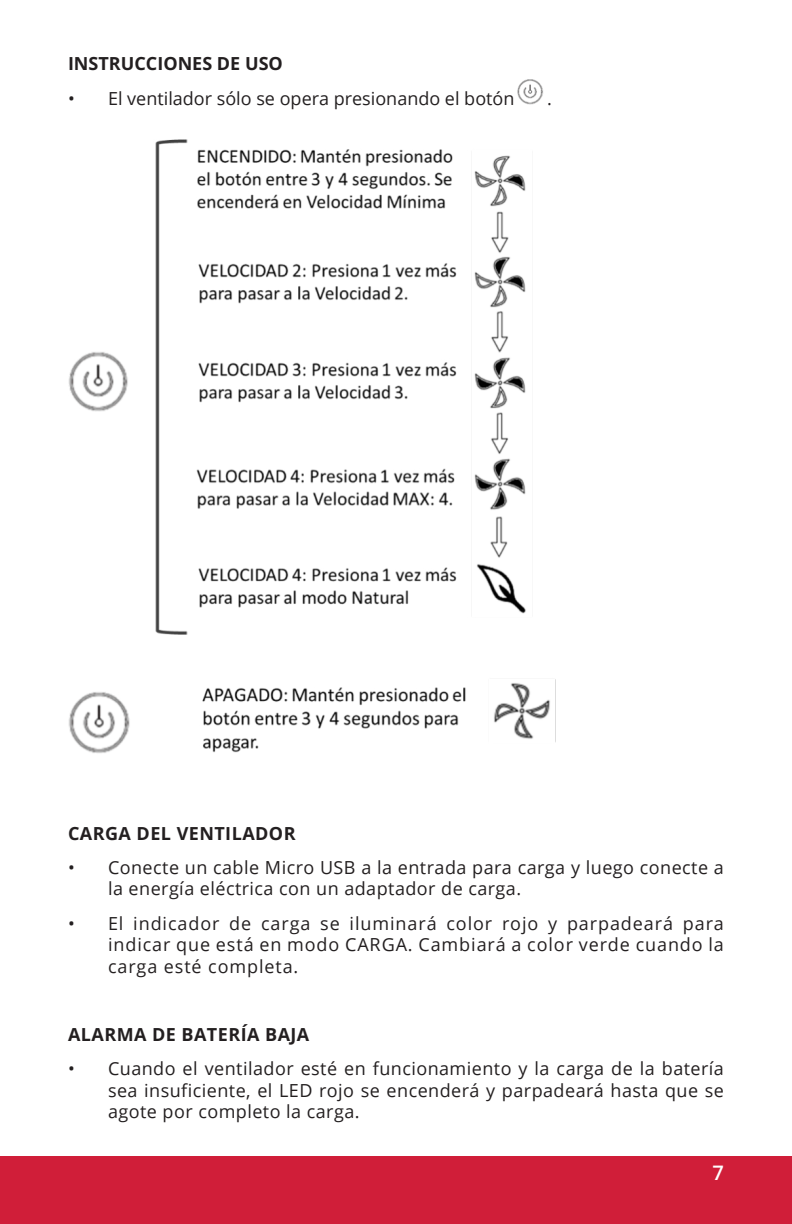
<style>
.page{position:relative;width:792px;height:1224px;background:#fff}
.page>*{position:absolute;margin:0;border:0;box-sizing:border-box;transform-origin:0 0}
.t1{font:600 20px "Open Sans";color:#fff}
.t2{font:18px/21.6px "Open Sans";letter-spacing:.025em;color:#231f20;text-align:justify}
.t3{font:18px "Open Sans";color:#231f20}
.t4{font:700 18px "Open Sans";letter-spacing:.025em;color:#231f20}
.t5{font:700 18px "Open Sans";color:#231f20}
</style>
<div class="page">
<div style="left:0;top:1156px;width:792px;height:68px;background:#d01e39"></div>
<img style="left:518px;top:79px;width:25px;height:26px">
<img style="left:68px;top:139px;width:458px;height:496px">
<img style="left:68px;top:679px;width:488px;height:74px">
<p class="t5" style="left:68px;top:51px;width:216px">INSTRUCCIONES DE USO</p>
<p class="t3" style="left:68px;top:86px;width:448px">• El ventilador sólo se opera presionando el botón</p>
<p class="t2" style="left:547px;top:87px;width:6px">.</p>
<p class="t4" style="left:68px;top:821px;width:229px">CARGA DEL VENTILADOR</p>
<p class="t2" style="left:108px;top:856px;width:617px;text-indent:-40px">• Conecte un cable Micro USB a la entrada para carga y luego conecte a la energía eléctrica con un adaptador de carga.</p>
<p class="t2" style="left:108px;top:912px;width:617px;text-indent:-40px">• El indicador de carga se iluminará color rojo y parpadeará para indicar que está en modo CARGA. Cambiará a color verde cuando la carga esté completa.</p>
<p class="t4" style="left:68px;top:1022px;width:243px">ALARMA DE BATERÍA BAJA</p>
<p class="t2" style="left:108px;top:1058px;width:617px;text-indent:-40px">• Cuando el ventilador esté en funcionamiento y la carga de la batería sea insuficiente, el LED rojo se encenderá y parpadeará hasta que se agote por completo la carga.</p>
<p class="t1" style="left:713px;top:1160px;width:13px">7</p>
</div>
